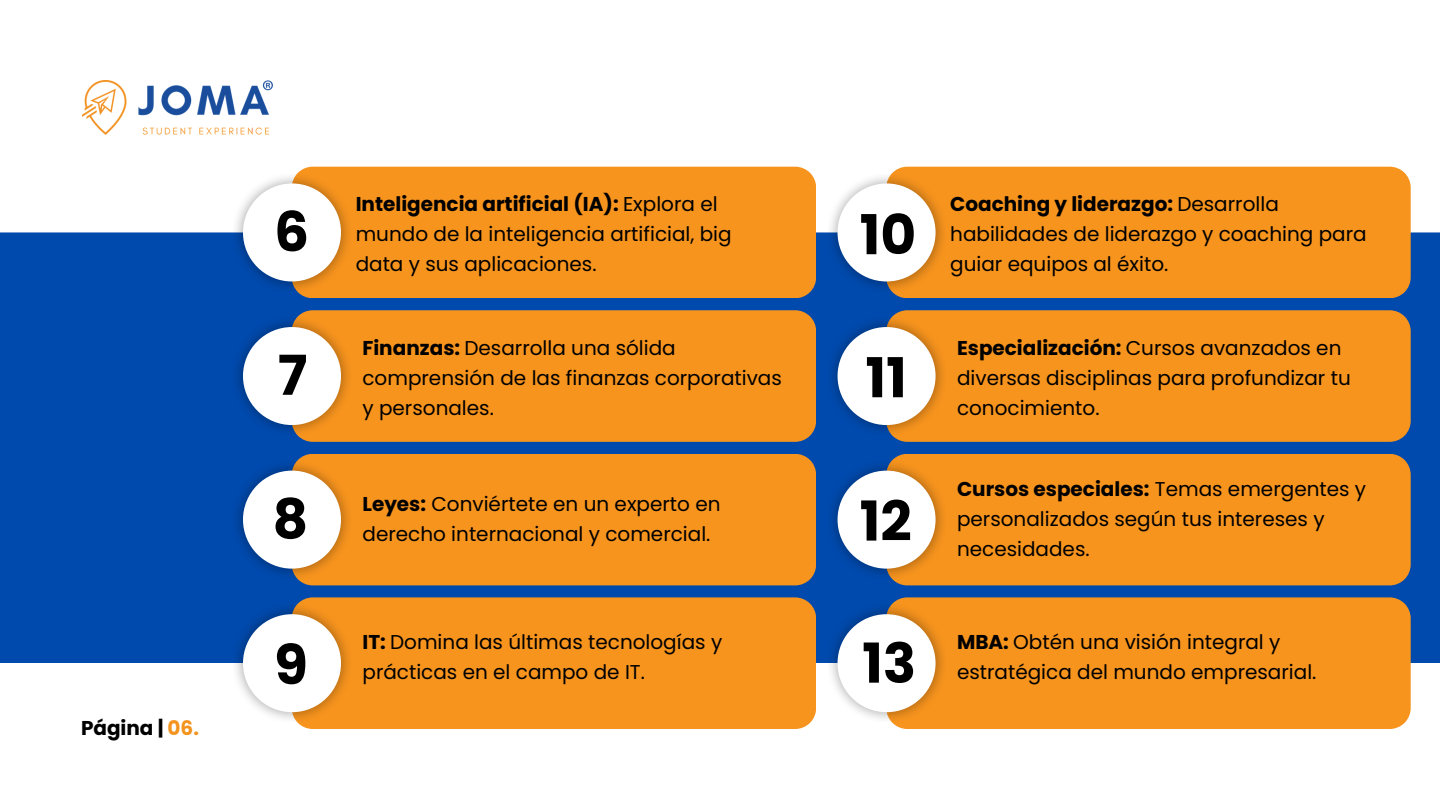
<style>
.page{position:relative;width:1440px;height:810px;background:#fff}
.page>*{position:absolute;margin:0;border:0;box-sizing:border-box;transform-origin:0 0}
.t1{font:700 55px "Poppins";color:#000}
.t2{font:20px/30px "Poppins";color:#000}
.t3{font:700 20px "Poppins";color:#000}
.s1{color:#f4931e}
.s2{font-weight:700}
</style>
<div class="page">
<div style="left:0;top:232px;width:1440px;height:431px;background:#004aad"></div>
<div style="left:886px;top:310px;width:525px;height:132px;background:#f7941e"></div>
<img style="left:828px;top:318px;width:117px;height:117px">
<div style="left:838px;top:327px;width:98px;height:98px;background:#fff;border-radius:50%"></div>
<img style="left:83px;top:80px;width:190px;height:55px">
<div style="left:886px;top:454px;width:525px;height:131px;background:#f7941e"></div>
<img style="left:828px;top:461px;width:117px;height:117px">
<div style="left:838px;top:471px;width:98px;height:98px;background:#fff;border-radius:50%"></div>
<div style="left:886px;top:597px;width:525px;height:132px;background:#f7941e"></div>
<img style="left:828px;top:605px;width:117px;height:117px">
<div style="left:838px;top:614px;width:98px;height:98px;background:#fff;border-radius:50%"></div>
<div style="left:886px;top:167px;width:525px;height:131px;background:#f7941e"></div>
<img style="left:828px;top:174px;width:117px;height:117px">
<div style="left:838px;top:183px;width:98px;height:98px;background:#fff;border-radius:50%"></div>
<div style="left:292px;top:310px;width:524px;height:132px;background:#f7941e"></div>
<img style="left:234px;top:318px;width:117px;height:117px">
<div style="left:243px;top:327px;width:98px;height:98px;background:#fff;border-radius:50%"></div>
<div style="left:292px;top:454px;width:524px;height:131px;background:#f7941e"></div>
<img style="left:234px;top:461px;width:117px;height:117px">
<div style="left:243px;top:471px;width:98px;height:98px;background:#fff;border-radius:50%"></div>
<div style="left:292px;top:597px;width:524px;height:132px;background:#f7941e"></div>
<img style="left:234px;top:605px;width:117px;height:117px">
<div style="left:243px;top:614px;width:98px;height:98px;background:#fff;border-radius:50%"></div>
<div style="left:292px;top:167px;width:524px;height:131px;background:#f7941e"></div>
<img style="left:234px;top:174px;width:117px;height:117px">
<div style="left:243px;top:183px;width:98px;height:98px;background:#fff;border-radius:50%"></div>
<p class="t3" style="left:81px;top:714px;width:120px">Página | <span class="s1">06.</span></p>
<p class="t1" style="left:274px;top:193px;width:37px">6</p>
<p class="t1" style="left:278px;top:337px;width:31px">7</p>
<p class="t1" style="left:273px;top:481px;width:37px">8</p>
<p class="t1" style="left:274px;top:626px;width:35px">9</p>
<p class="t2" style="left:356px;top:189px;width:378px"><span class="s2">Inteligencia artificial (IA):</span> Explora el mundo de la inteligencia artificial, big data y sus aplicaciones.</p>
<p class="t2" style="left:362px;top:333px;width:421px"><span class="s2">Finanzas:</span> Desarrolla una sólida comprensión de las finanzas corporativas y personales.</p>
<p class="t2" style="left:362px;top:489px;width:360px"><span class="s2">Leyes:</span> Conviértete en un experto en derecho internacional y comercial.</p>
<p class="t2" style="left:362px;top:627px;width:361px"><span class="s2">IT:</span> Domina las últimas tecnologías y prácticas en el campo de IT.</p>
<p class="t1" style="left:860px;top:196px;width:58px">10</p>
<p class="t1" style="left:865px;top:340px;width:43px">11</p>
<h1 class="t1" style="left:860px;top:483px;width:54px">12</h1>
<h1 class="t1" style="left:862px;top:625px;width:55px">13</h1>
<p class="t2" style="left:950px;top:189px;width:418px"><span class="s2">Coaching y liderazgo:</span> Desarrolla habilidades de liderazgo y coaching para guiar equipos al éxito.</p>
<p class="t2" style="left:957px;top:333px;width:395px"><span class="s2">Especialización:</span> Cursos avanzados en diversas disciplinas para profundizar tu conocimiento.</p>
<p class="t2" style="left:957px;top:474px;width:411px"><span class="s2">Cursos especiales:</span> Temas emergentes y personalizados según tus intereses y necesidades.</p>
<p class="t2" style="left:957px;top:627px;width:361px"><span class="s2">MBA:</span> Obtén una visión integral y estratégica del mundo empresarial.</p>
</div>
